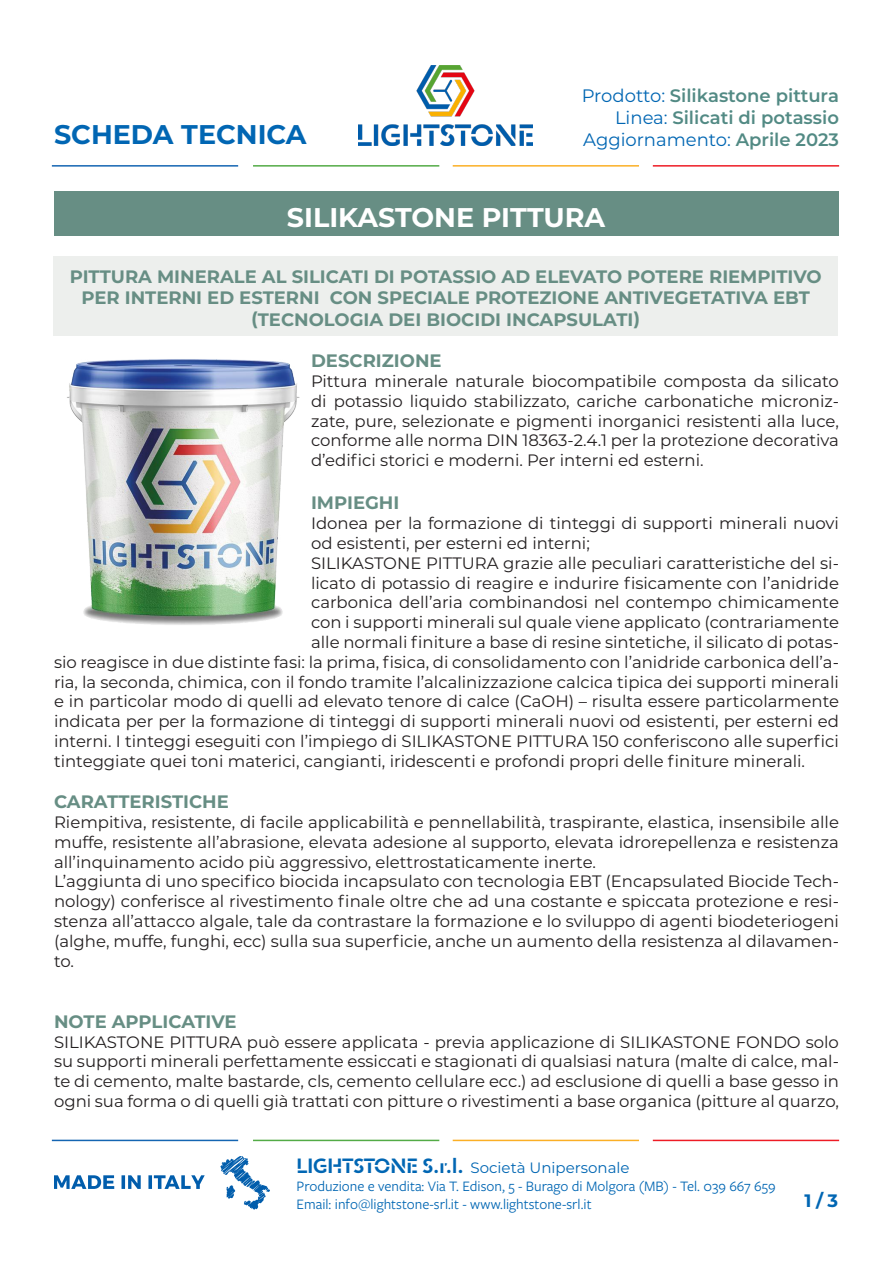
<style>
.page{position:relative;width:893px;height:1263px;background:#fff}
.page>*{position:absolute;margin:0;border:0;box-sizing:border-box;transform-origin:0 0}
.t1{font:700 27px "Montserrat";color:#fff}
.t2{font:700 27px "Montserrat";color:#0166b3}
.t3{font:700 18px/21.6px "Montserrat";color:#678e84;text-align:center}
.t4{font:600 18px/21.6px "Montserrat";color:#528a84;text-align:right}
.t5{font:18px "Montserrat";color:#0166b3}
.t6{font:700 18px "Montserrat";color:#0166b3}
.t7{font:16.5px/19.8px "Montserrat";color:#231f20;text-align:justify}
.t8{font:15px/18px "Freight Sans Pro";color:#0166b3}
.t9{font:15px "Montserrat";color:#0166b3}
.s1{font-weight:400;color:#0166b3}
.s2{font-weight:600;color:#528a84}
.s3{font-family:"Jigsaw Stencil";font-weight:700;font-size:21px}
</style>
<div class="page">
<svg style="left:54px;top:1175px;width:151px;height:14px"></svg>
<svg style="left:220px;top:1156px;width:50px;height:54px"></svg>
<hr style="left:52px;top:1140px;width:186px;height:1px;background:#1465b2">
<hr style="left:253px;top:1140px;width:186px;height:1px;background:#53ab46">
<hr style="left:453px;top:1140px;width:186px;height:1px;background:#fbaf25">
<hr style="left:653px;top:1140px;width:186px;height:1px;background:#ee1c25">
<hr style="left:52px;top:165px;width:186px;height:2px;background:#1465b2">
<hr style="left:253px;top:165px;width:186px;height:2px;background:#53ab46">
<hr style="left:453px;top:165px;width:186px;height:2px;background:#fbaf25">
<hr style="left:653px;top:165px;width:186px;height:2px;background:#ee1c25">
<img style="left:359px;top:65px;width:174px;height:80px">
<img style="left:67px;top:359px;width:233px;height:266px">
<div style="left:54px;top:191px;width:784px;height:45px;background:#678e84"></div>
<div style="left:53px;top:256px;width:785px;height:80px;background:#edefed"></div>
<p class="t4" style="left:582px;top:84px;width:259px"><span class="s1">Prodotto:</span> Silikastone pittura<br><span class="s1">Linea:</span> Silicati di potassio</p>
<h1 class="t2" style="left:54px;top:115px;width:254px">SCHEDA TECNICA</h1>
<p class="t5" style="left:583px;top:127px;width:257px">Aggiornamento: <span class="s2">Aprile 2023</span></p>
<p class="t1" style="left:287px;top:198px;width:320px">SILIKASTONE PITTURA</p>
<p class="t3" style="left:70px;top:265px;width:753px">PITTURA MINERALE AL SILICATI DI POTASSIO AD ELEVATO POTERE RIEMPITIVO<br>PER INTERNI ED ESTERNI CON SPECIALE PROTEZIONE ANTIVEGETATIVA EBT</p>
<p class="t3" style="left:251px;top:308px;width:391px">(TECNOLOGIA DEI BIOCIDI INCAPSULATI)</p>
<p class="t3" style="left:311px;top:349px;width:132px">DESCRIZIONE</p>
<p class="t7" style="left:311px;top:371px;width:529px">Pittura minerale naturale biocompatibile composta da silicato di potassio liquido stabilizzato, cariche carbonatiche microniz&shy;zate, pure, selezionate e pigmenti inorganici resistenti alla luce, conforme alle norma DIN 18363-2.4.1 per la protezione decorativa d’edifici storici e moderni. Per interni ed esterni.</p>
<p class="t3" style="left:311px;top:491px;width:90px">IMPIEGHI</p>
<p class="t7" style="left:311px;top:513px;width:529px">Idonea per la formazione di tinteggi di supporti minerali nuovi od esistenti, per esterni ed interni;</p>
<p class="t7" style="left:311px;top:552px;width:529px">SILIKASTONE PITTURA grazie alle peculiari caratteristiche del si-</p>
<p class="t7" style="left:311px;top:572px;width:529px">licato di potassio di reagire e indurire fisicamente con l’anidride</p>
<p class="t7" style="left:311px;top:592px;width:529px">carbonica dell’aria combinandosi nel contempo chimicamente</p>
<p class="t7" style="left:311px;top:612px;width:529px">con i supporti minerali sul quale viene applicato (contrariamente</p>
<p class="t7" style="left:311px;top:632px;width:529px">alle normali finiture a base di resine sintetiche, il silicato di potas-</p>
<p class="t7" style="left:54px;top:651px;width:786px">sio reagisce in due distinte fasi: la prima, fisica, di consolidamento con l’anidride carbonica dell’a-</p>
<p class="t7" style="left:54px;top:671px;width:786px">ria, la seconda, chimica, con il fondo tramite l’alcalinizzazione calcica tipica dei supporti minerali</p>
<p class="t7" style="left:54px;top:691px;width:786px">e in particolar modo di quelli ad elevato tenore di calce (CaOH) – risulta essere particolarmente</p>
<p class="t7" style="left:54px;top:711px;width:786px">indicata per per la formazione di tinteggi di supporti minerali nuovi od esistenti, per esterni ed</p>
<p class="t7" style="left:54px;top:731px;width:786px">interni. I tinteggi eseguiti con l’impiego di SILIKASTONE PITTURA 150 conferiscono alle superfici</p>
<p class="t7" style="left:54px;top:750px;width:753px">tinteggiate quei toni materici, cangianti, iridescenti e profondi propri delle finiture minerali.</p>
<p class="t3" style="left:54px;top:790px;width:176px">CARATTERISTICHE</p>
<p class="t7" style="left:54px;top:812px;width:786px">Riempitiva, resistente, di facile applicabilità e pennellabilità, traspirante, elastica, insensibile alle muffe, resistente all’abrasione, elevata adesione al supporto, elevata idrorepellenza e resistenza all’inquinamento acido più aggressivo, elettrostaticamente inerte.</p>
<p class="t7" style="left:54px;top:871px;width:786px">L’aggiunta di uno specifico biocida incapsulato con tecnologia EBT (Encapsulated Biocide Tech&shy;nology) conferisce al rivestimento finale oltre che ad una costante e spiccata protezione e resi&shy;stenza all’attacco algale, tale da contrastare la formazione e lo sviluppo di agenti biodeteriogeni (alghe, muffe, funghi, ecc) sulla sua superficie, anche un aumento della resistenza al dilavamen&shy;to.</p>
<p class="t3" style="left:54px;top:1010px;width:184px">NOTE APPLICATIVE</p>
<p class="t7" style="left:54px;top:1031px;width:787px">SILIKASTONE PITTURA può essere applicata - previa applicazione di SILIKASTONE FONDO solo su supporti minerali perfettamente essiccati e stagionati di qualsiasi natura (malte di calce, mal&shy;te di cemento, malte bastarde, cls, cemento cellulare ecc.) ad esclusione di quelli a base gesso in ogni sua forma o di quelli già trattati con pitture o rivestimenti a base organica (pitture al quarzo,</p>
<p class="t9" style="left:297px;top:1158px;width:335px"><span class="s3">LIGHTSTONE S.r.l.</span> Società Unipersonale</p>
<p class="t8" style="left:297px;top:1177px;width:480px">Produzione e vendita: Via T. Edison, 5 - Burago di Molgora (MB) - Tel. 039 667 659<br>Email: info@lightstone-srl.it - www.lightstone-srl.it</p>
<p class="t6" style="left:804px;top:1188px;width:35px">1 / 3</p>
</div>
